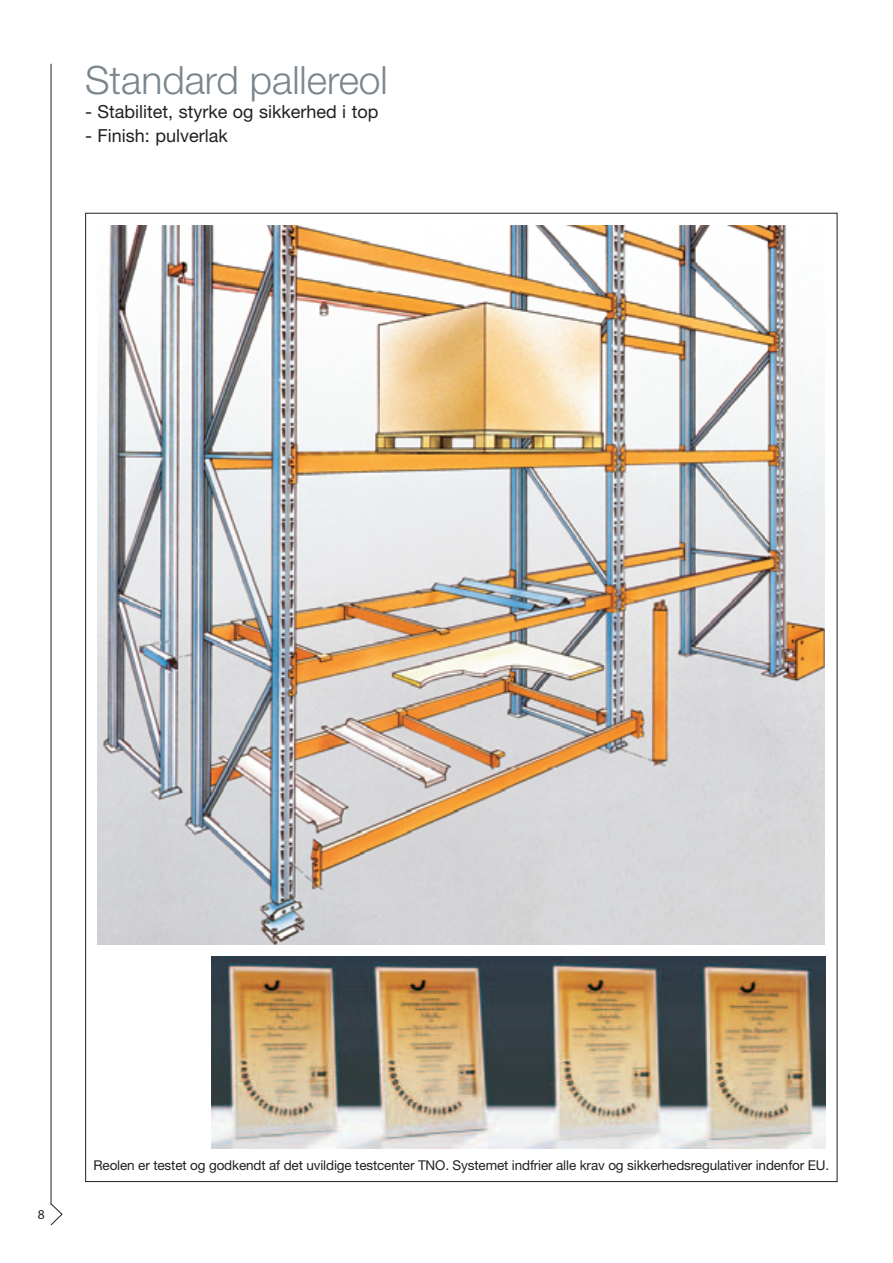
<style>
.page{position:relative;width:893px;height:1263px;background:#fff}
.page>*{position:absolute;margin:0;border:0;box-sizing:border-box;transform-origin:0 0}
.t1{font:300 39px "Helvetica Neue";color:#7a868d}
.t2{font:18px "Helvetica Neue";color:#231f20}
.t3{font:13.5px "Helvetica Neue";letter-spacing:-.01em;color:#231f20}
.t4{font:13.5px "Myriad";color:#231f20}
</style>
<div class="page">
<svg style="left:50px;top:1203px;width:13px;height:23px"></svg>
<hr style="left:51px;top:64px;width:1px;height:1141px;background:#231f20">
<img style="left:98px;top:225px;width:727px;height:719px">
<img style="left:212px;top:957px;width:613px;height:191px">
<h1 class="t1" style="left:85px;top:67px;width:304px">Standard pallereol</h1>
<h2 class="t2" style="left:85px;top:106px;width:295px">- Stabilitet, styrke og sikkerhed i top</h2>
<h2 class="t2" style="left:85px;top:130px;width:144px">- Finish: pulverlak</h2>
<p class="t4" style="left:38px;top:1209px;width:8px">8</p>
<p class="t3" style="left:93px;top:1160px;width:737px">Reolen er testet og godkendt af det uvildige testcenter TNO. Systemet indfrier alle krav og sikkerhedsregulativer indenfor EU.</p>
</div>
